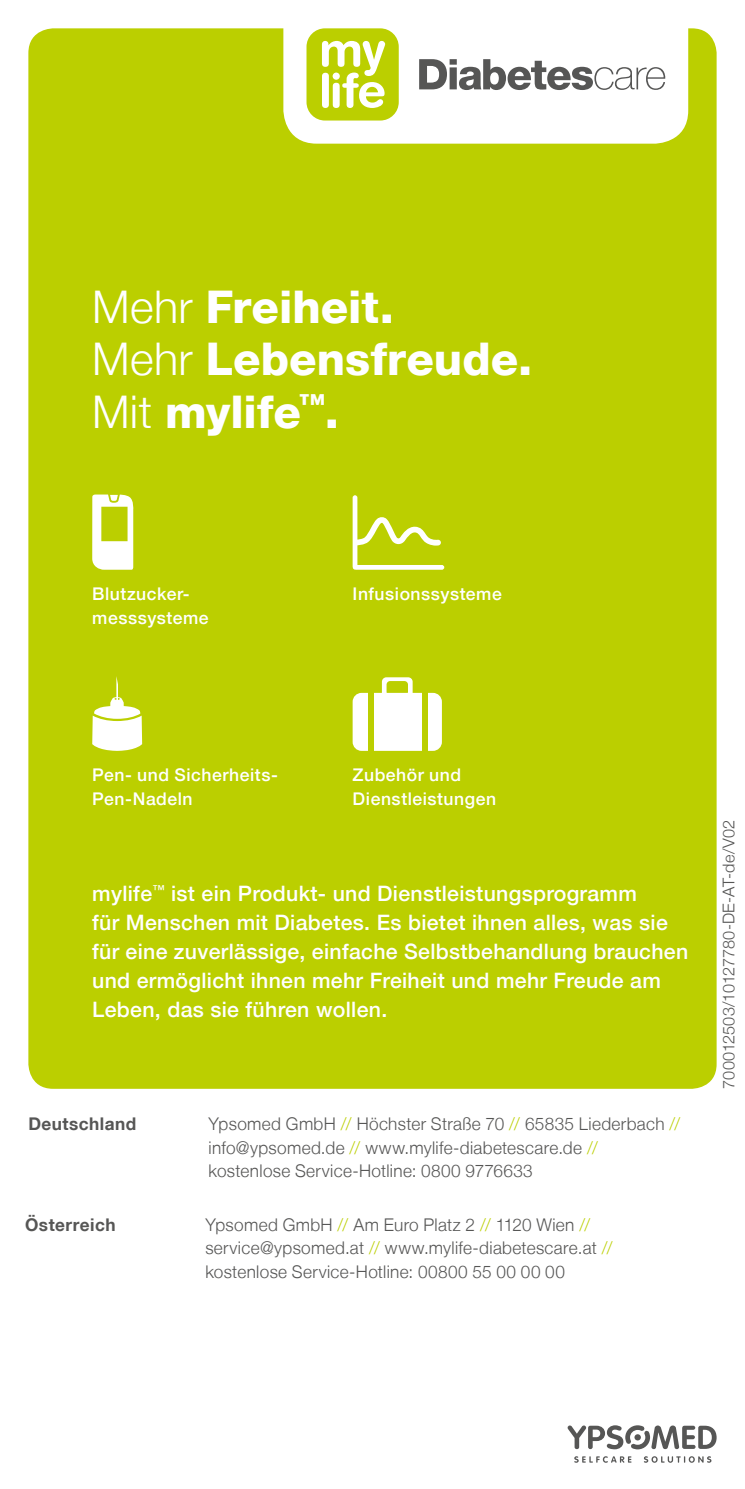
<style>
.page{position:relative;width:745px;height:1489px;background:#fff}
.page>*{position:absolute;margin:0;border:0;box-sizing:border-box;transform-origin:0 0}
.t1{font:800 45px/52.5px "Helvetica Neue LT";color:#fff}
.t2{font:500 21.25px/28.8px "Helvetica Neue LT";letter-spacing:.015em;color:#fff}
.t3{font:300 17.5px/23.8px "Helvetica Neue LT";letter-spacing:.02em;color:#565655}
.t4{font:500 17.5px/23.8px "Helvetica Neue LT";letter-spacing:.03em;color:#fff}
.t5{font:700 17.5px "Helvetica Neue LT";letter-spacing:.03em;color:#565655}
.t6{font:300 16.25px "Helvetica Neue LT";color:#565655}
.s1{font-weight:300}
.s2{color:#bbcf00}
</style>
<div class="page">
<div style="left:28px;top:28px;width:688px;height:1060px;background:#bbcf00;border-radius:25px"></div>
<svg style="left:574px;top:1456px;width:57px;height:6px"></svg>
<svg style="left:644px;top:1456px;width:67px;height:6px"></svg>
<svg style="left:567px;top:1425px;width:149px;height:24px"></svg>
<div style="left:283px;top:28px;width:404px;height:116px;background:#fff"></div>
<div style="left:306px;top:28px;width:92px;height:92px;background:#bbcf00;border-radius:18px"></div>
<svg style="left:322px;top:41px;width:63px;height:67px"></svg>
<svg style="left:419px;top:59px;width:27px;height:30px"></svg>
<div style="left:449px;top:59px;width:7px;height:6px;background:#565655"></div>
<div style="left:449px;top:67px;width:7px;height:22px;background:#565655"></div>
<svg style="left:458px;top:59px;width:207px;height:31px;background:#bebebd"></svg>
<svg style="left:352px;top:677px;width:89px;height:73px"></svg>
<div style="left:368px;top:691px;width:5px;height:59px;background:#bbcf00"></div>
<div style="left:422px;top:691px;width:5px;height:59px;background:#bbcf00"></div>
<svg style="left:352px;top:495px;width:92px;height:75px"></svg>
<svg style="left:92px;top:494px;width:42px;height:75px"></svg>
<svg style="left:92px;top:676px;width:50px;height:74px"></svg>
<h1 class="t1" style="left:92px;top:280px;width:441px"><span class="s1">Mehr</span> Freiheit.<br><span class="s1">Mehr</span> Lebensfreude.<br><span class="s1">Mit</span> mylife<sup>™</sup>.</h1>
<p class="t4" style="left:92px;top:581px;width:118px">Blutzucker&shy;messsysteme</p>
<p class="t4" style="left:352px;top:581px;width:150px">Infusionssysteme</p>
<p class="t4" style="left:92px;top:762px;width:187px">Pen- und Sicher heits-<br>Pen-Nadeln</p>
<p class="t4" style="left:352px;top:762px;width:145px">Zubehör und<br>Dienstleistungen</p>
<p class="t2" style="left:92px;top:879px;width:597px">mylife<sup>™</sup> ist ein Produkt- und Dienstleistungsprogramm<br>für Menschen mit Diabetes. Es bietet ihnen alles, was sie für eine zuverlässige, einfache Selbstbehandlung brauchen und ermöglicht ihnen mehr Freiheit und mehr Freude am Leben, das sie führen wollen.</p>
<p class="t5" style="left:28px;top:1112px;width:109px">Deutschland</p>
<p class="t3" style="left:208px;top:1111px;width:473px">Ypsomed GmbH <span class="s2">//</span> Höchster Straße 70 <span class="s2">//</span> 65835 Liederbach <span class="s2">// </span>info@ypsomed.de <span class="s2">//</span> www.mylife-diabetescare.de <span class="s2">// </span>kostenlose Service-Hotline: 0800 9776633</p>
<p class="t5" style="left:25px;top:1213px;width:92px">Österreich</p>
<p class="t3" style="left:205px;top:1211px;width:408px">Ypsomed GmbH <span class="s2">//</span> Am Euro Platz 2 <span class="s2">//</span> 1120 Wien <span class="s2">// </span>service@ypsomed.at <span class="s2">//</span> www.mylife-diabetescare.at <span class="s2">// </span>kostenlose Service-Hotline: 00800 55 00 00 00</p>
<p class="t6" style="left:718px;top:1088px;width:270px;rotate:-90deg">700012503/10127780-DE-AT-de/V02</p>
</div>
